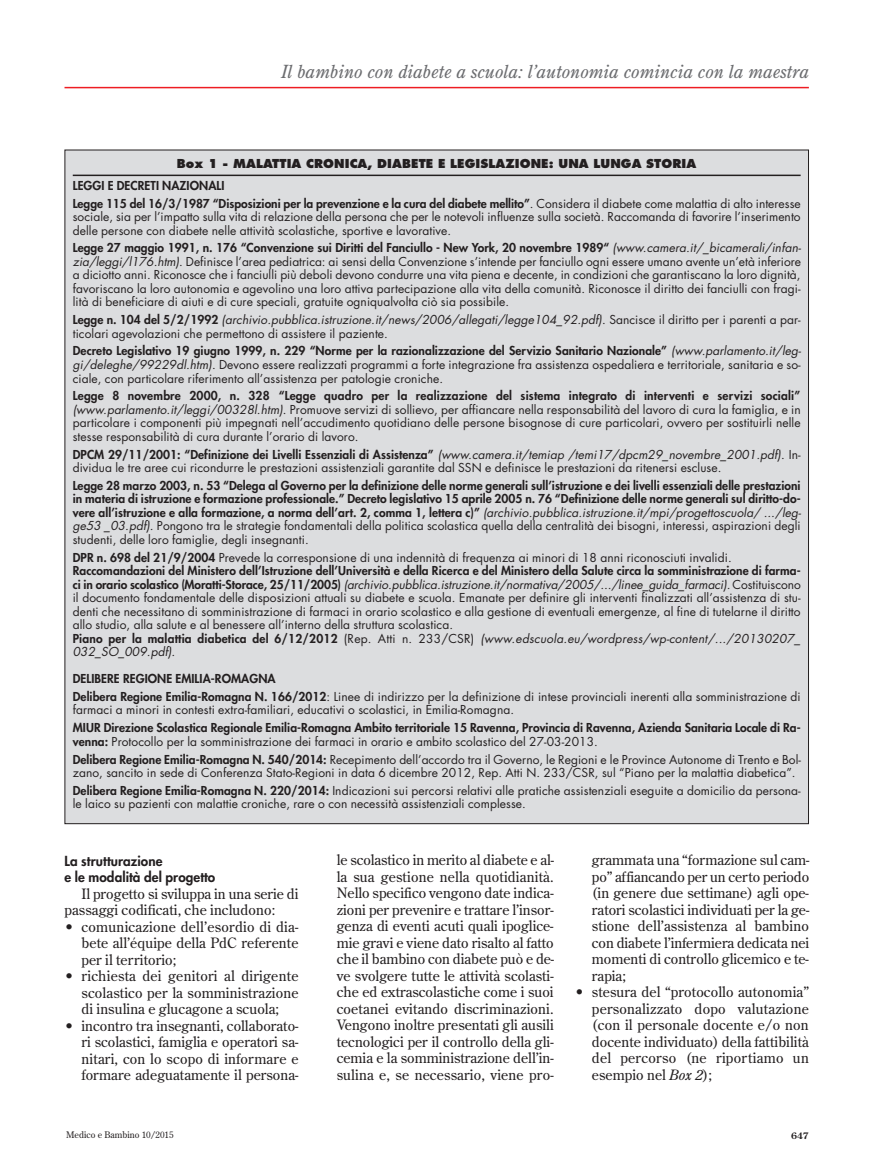
<style>
.page{position:relative;width:874px;height:1171px;background:#fff}
.page>*{position:absolute;margin:0;border:0;box-sizing:border-box;transform-origin:0 0}
.t1{font:italic 18px "Century Old Style";color:#6c6d70}
.t2{font:14.25px/16.5px "Century Old Style";letter-spacing:.005em;color:#231f20;text-align:justify}
.t3{font:800 13.5px/16.5px "Futura";letter-spacing:.005em;color:#231f20}
.t4{font:12px/13.5px "Futura";letter-spacing:.005em;color:#231f20}
.t5{font:800 12px/13.5px "Futura";letter-spacing:.005em;color:#231f20}
.t6{font:800 12px "Futura";letter-spacing:.01em;color:#231f20}
.t7{font:9px "Century Old Style";color:#231f20}
.t8{font:700 9px "Century Old Style";color:#231f20}
.s1{font-weight:400}
.s2{font-weight:800}
.s3{font-style:italic}
.s4{font-weight:400;font-style:italic}
</style>
<div class="page">
<hr style="left:64px;top:87px;width:745px;height:1px;background:#ee1d23">
<div style="left:65px;top:150px;width:743px;height:673px;background:#dcdddf"></div>
<hr style="left:73px;top:174px;width:727px;height:2px;background:#231f20">
<h1 class="t1" style="left:281px;top:61px;width:529px">Il bambino con diabete a scuola: l’autonomia comincia con la maestra</h1>
<p class="t6" style="left:177px;top:156px;width:521px">Box 1 - MALATTIA CRONICA, DIABETE E LEGISLAZIONE: UNA LUNGA STORIA</p>
<p class="t5" style="left:73px;top:176px;width:729px;line-height:17.7px">LEGGI E DECRETI NAZIONALI<br>Legge 115 del 16/3/1987 “Disposizioni per la prevenzione e la cura del diabete mellito”<span class="s1">. Considera il diabete come malattia di alto interesse</span></p>
<p class="t4" style="left:73px;top:210px;width:729px">sociale, sia per l’impatto sulla vita di relazione della persona che per le notevoli influenze sulla società. Raccomanda di favorire l’inserimento delle persone con diabete nelle attività scolastiche, sportive e lavorative.</p>
<p class="t4" style="left:73px;top:241px;width:732px"><span class="s2">Legge 27 maggio 1991, n. 176 “Convenzione sui Diritti del Fanciullo - New York, 20 novembre 1989“</span> <span class="s3">(www.camera.it/_bicamerali/infan&shy;zia/leggi/l176.htm)</span>. Definisce l’area pediatrica: ai sensi della Convenzione s’intende per fanciullo ogni essere umano avente un’età inferiore a diciotto anni. Riconosce che i fanciulli più deboli devono condurre una vita piena e decente, in condizioni che garantiscano la loro dignità, favoriscano la loro autonomia e agevolino una loro attiva partecipazione alla vita della comunità. Riconosce il diritto dei fanciulli con fragi&shy;lità di beneficiare di aiuti e di cure speciali, gratuite ogniqualvolta ciò sia possibile.</p>
<p class="t4" style="left:73px;top:313px;width:729px"><span class="s2">Leg g e n . 1 04 d e l 5 / 2 / 1 992</span> <span class="s3">(archivio.pubblica.istruzione.it/news/2006/allegati/legge104_92.pdf)</span>. S a n c i s c e i l d i r i tto p e r i p a re n t i a p a r&shy;ticolari agevolazioni che permettono di assistere il paziente.</p>
<p class="t4" style="left:73px;top:344px;width:732px"><span class="s2">Decreto Legislativo 19 giugno 1999, n. 229 “Norme per la razionalizzazione del Servizio Sanitario Nazionale”</span> <span class="s3">(www.parlamento.it/leg&shy;gi/deleghe/99229dl.htm)</span>. Devono essere realizzati programmi a forte integrazione fra assistenza ospedaliera e territoriale, sanitaria e so&shy;ciale, con particolare riferimento all’assistenza per patologie croniche.</p>
<p class="t4" style="left:73px;top:389px;width:729px;text-align:justify"><span class="s2">Legge 8 novembre 2000, n. 328 “Legge quadro per la realizzazione del sistema integrato di interventi e servizi sociali” </span><span class="s3">(www.parlamento.it/leggi/00328l.htm)</span>. Promuove servizi di sollievo, per affiancare nella responsabilità del lavoro di cura la famiglia, e in particolare i componenti più impegnati nell’accudimento quotidiano delle persone bisognose di cure particolari, ovvero per sostituirli nelle stesse responsabilità di cura durante l’orario di lavoro.</p>
<p class="t4" style="left:73px;top:447px;width:729px"><span class="s2">DPCM 29/11/2001: “Definizione dei Livelli Essenziali di Assistenza”</span> <span class="s3">(www.camera.it/temiap /temi17/dpcm29_novembre_2001.pdf)</span>. In&shy;dividua le tre aree cui ricondurre le prestazioni assistenziali garantite dal SSN e definisce le prestazioni da ritenersi escluse.</p>
<p class="t5" style="left:73px;top:478px;width:732px">Legge 28 marzo 2003, n. 53 “Delega al Governo per la definizione delle norme generali sull’istruzione e dei livelli essenziali delle prestazioni in materia di istruzione e formazione professionale.” Decreto legislativo 15 aprile 2005 n. 76 “Definizione delle norme generali sul diritto-do&shy;vere a l l ’istruzione e a l la formazione, a norma del l ’a rt. 2, com ma 1 , lettera c) ” <span class="s4">(archivio.pubblica.istruzione.it/mpi/progettoscuola/ .../leg&shy;ge53 _03.pdf).</span><span class="s1">Pongono tra le strategie fondamentali della politica scolastica quella della centralità dei bisogni, interessi, aspirazioni degli studenti, delle loro famiglie, degli insegnanti.</span></p>
<p class="t4" style="left:73px;top:550px;width:731px"><span class="s2">DPR n. 698 del 21/9/2004</span> Prevede la corresponsione di una indennità di frequenza ai minori di 18 anni riconosciuti invalidi.<br><span class="s2">Raccomandazioni del Ministero dell’Istruzione dell’Università e della Ricerca e del Ministero della Salute circa la somministrazione di farma&shy;c i i n ora rio scola stico (Mora tti -Storace, 2 5 / 1 1 /2005)</span> <span class="s3">(archivio.pubblica.istruzione.it/normativa/2005/.../linee_guida_farmaci).</span> C o st i tu i sc o n o il documento fondamentale delle disposizioni attuali su diabete e scuola. Emanate per definire gli interventi finalizzati all’assistenza di stu&shy;denti che necessitano di somministrazione di farmaci in orario scolastico e alla gestione di eventuali emergenze, al fine di tutelarne il diritto allo studio, alla salute e al benessere all’interno della struttura scolastica.<br><span class="s2">Pia no per la ma la ttia d ia betica del 6/ 1 2 /20 1 2</span> ( Re p . Att i n . 2 3 3 /C S R) <span class="s3">(www.edscuola.eu/wordpress/wp-content/.../20130207_ 032_SO_009.pdf).</span></p>
<p class="t4" style="left:73px;top:669px;width:729px;line-height:17.7px"><span class="s2">DELIBERE REGIONE EMILIA-ROMAGNA<br>Delibera Regione Emilia-Romagna N. 166/2012</span>: Linee di indirizzo per la definizione di intese provinciali inerenti alla somministrazione di</p>
<p class="t4" style="left:73px;top:703px;width:443px">farmaci a minori in contesti extra-familiari, educativi o scolastici, in Emilia-Romagna.</p>
<p class="t5" style="left:73px;top:720px;width:729px">MIUR Direzione Scolastica Regionale Emilia-Romagna Ambito territoriale 15 Ravenna, Provincia di Ravenna, Azienda Sanitaria Locale di Ra&shy;venna: <span class="s1">Protocollo per la somministrazione dei farmaci in orario e ambito scolastico del 27-03-2013.</span></p>
<p class="t4" style="left:73px;top:752px;width:730px"><span class="s2">Delibera Regione Emilia-Romagna N. 540/2014:</span> Recepimento dell’accordo tra il Governo, le Regioni e le Province Autonome di Trento e Bol&shy;zano, sancito in sede di Conferenza Stato-Regioni in data 6 dicembre 2012, Rep. Atti N. 233/CSR, sul “Piano per la malattia diabetica”.</p>
<p class="t4" style="left:73px;top:783px;width:729px"><span class="s2">Delibera Regione Emilia-Romagna N. 220/2014:</span> Indicazioni sui percorsi relativi alle pratiche assistenziali eseguite a domicilio da persona&shy;le laico su pazienti con malattie croniche, rare o con necessità assistenziali complesse.</p>
<p class="t3" style="left:64px;top:851px;width:152px">La strutturazione<br>e le modalità del progetto</p>
<p class="t2" style="left:64px;top:884px;width:236px;text-indent:17px">Il progetto si sviluppa in una serie di passaggi codificati, che includono:</p>
<p class="t2" style="left:82px;top:917px;width:218px;text-indent:-17px">• comunicazione dell’esordio di dia&shy;bete all’équipe della PdC referente per il territorio;</p>
<p class="t2" style="left:82px;top:967px;width:218px;text-indent:-17px">• richiesta dei genitori al dirigente scolastico per la somministrazione di insulina e glucagone a scuola;</p>
<p class="t2" style="left:82px;top:1016px;width:218px;text-indent:-17px">• incontro tra insegnanti, collaborato&shy;ri scolastici, famiglia e operatori sa&shy;nitari, con lo scopo di informare e formare adeguatamente il persona-</p>
<p class="t2" style="left:337px;top:851px;width:219px">le scolastico in merito al diabete e al&shy;la sua gestione nella quotidianità.<br>Nello specifico vengono date indica&shy;zioni per prevenire e trattare l’insor&shy;genza di eventi acuti quali ipoglice&shy;mie gravi e viene dato risalto al fatto che il bambino con diabete può e de&shy;ve svolgere tutte le attività scolasti&shy;che ed extrascolastiche come i suoi coetanei evitando discriminazioni.<br>Vengono inoltre presentati gli ausili tecnologici per il controllo della gli&shy;cemia e la somministrazione dell’in&shy;sulina e, se necessario, viene pro-</p>
<p class="t2" style="left:592px;top:851px;width:219px">grammata una “formazione sul cam&shy;po” affiancando per un certo periodo (in genere due settimane) agli ope&shy;ratori scolastici individuati per la ge&shy;stione dell’assistenza al bambino con diabete l’infermiera dedicata nei momenti di controllo glicemico e te&shy;rapia;</p>
<p class="t2" style="left:592px;top:983px;width:218px;text-indent:-17px">• stesura del “protocollo autonomia” personalizzato dopo valutazione (con il personale docente e/o non docente individuato) della fattibilità del percorso (ne riportiamo un esempio nel <span class="s3">Box 2</span>);</p>
<p class="t7" style="left:66px;top:1128px;width:109px">Medico e Bambino 10/2015</p>
<p class="t8" style="left:791px;top:1129px;width:19px">647</p>
</div>
